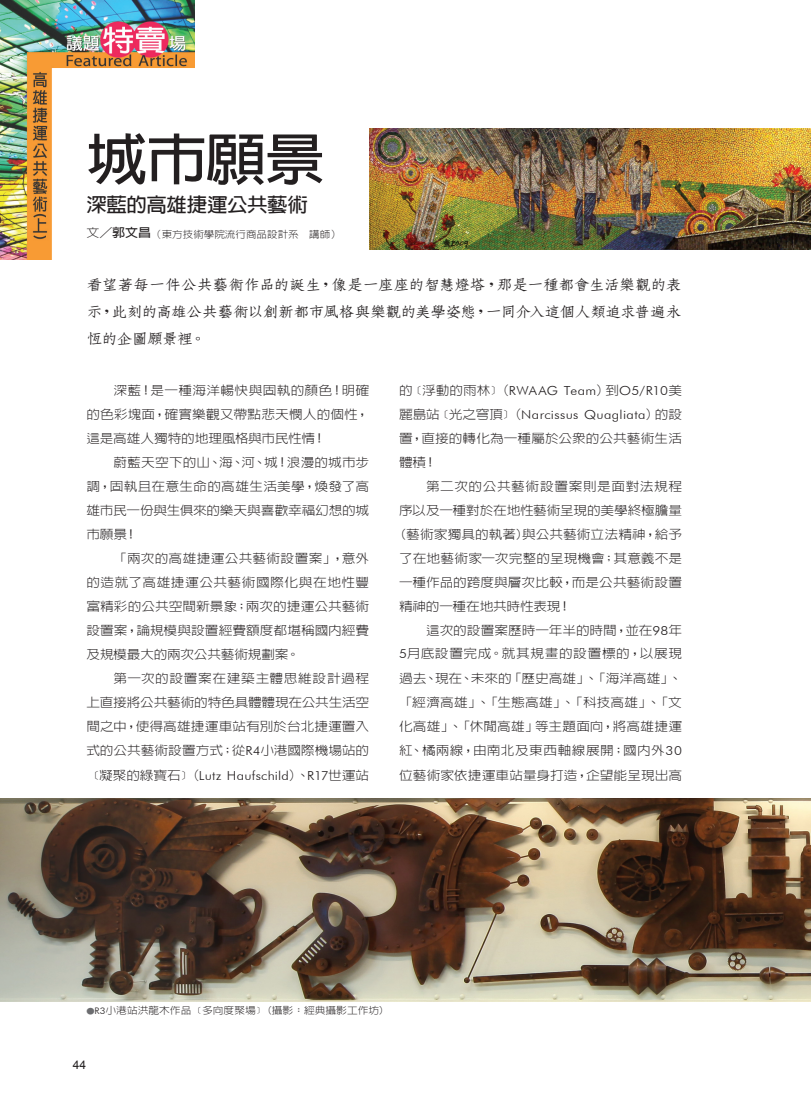
<style>
.page{position:relative;width:811px;height:1109px;background:#fff}
.page>*{position:absolute;margin:0;border:0;box-sizing:border-box;transform-origin:0 0}
.大標中文2{font:700 55.5px "Lin Gothic";color:#231f20;scale:1.1 1}
.中標英文{font:700 19.5px "Lin Gothic";letter-spacing:-.02em;color:#231f20;scale:1.05 1}
.內文前言{font:700 14.4px/27px "Nan Sung";letter-spacing:-.09em;color:#231f20;text-align:justify;scale:1.15 1}
.內文中文{font:300 12.45px/24px "Lin Gothic";color:#231f20;text-align:justify;scale:1.1 1}
.t1{font:12px "Arial";color:#231f20}
.圖說中圈{font:300 9.75px "Lin Gothic";color:#231f20;scale:1.1 1}
.人名{font:300 9.75px "Lin Gothic";color:#231f20;scale:1.08 1}
.s1{font-size:12px}
.s2{font-weight:700;font-size:12px}
.s3{font-family:"Futura BT"}
.s4{font-size:7.5px;color:#6c6d70}
.s5{font-family:"Futura BT";font-size:9px}
</style>
<div class="page">
<img style="left:0;top:798px;width:810px;height:203px">
<img style="left:369px;top:129px;width:441px;height:121px">
<img style="left:0;top:0;width:194px;height:259px">
<p class="大標中文2" style="left:86px;top:130px;width:219px">城市願景</p>
<p class="中標英文" style="left:86px;top:195px;width:213px">深藍的高雄捷運公共藝術</p>
<p class="人名" style="left:86px;top:229px;width:237px"><span class="s1">文／</span><span class="s2">郭文昌</span>（東方技術學院流行商品設計系　講師）</p>
<p class="內文前言" style="left:86px;top:271px;width:519px">看望著每一件公共藝術作品的誕生，像是一座座的智慧燈塔，那是一種都會生活樂觀的表示，此刻的高雄公共藝術以創新都市風格與樂觀的美學姿態，一同介入這個人類追求普遍永恆的企圖願景裡。</p>
<p class="內文中文" style="left:399px;top:378px;width:259px">的﹝浮動的雨林﹞（<span class="s3">RWAAG Team</span>）到<span class="s3">O5/R10</span>美麗島站﹝光之穹頂﹞（<span class="s3">Narcissus Quagliata</span>）的設置，直接的轉化為一種屬於公眾的公共藝術生活體積！</p>
<p class="內文中文" style="left:399px;top:474px;width:259px;text-indent:27px">第二次的公共藝術設置案則是面對法規程序以及一種對於在地性藝術呈現的美學終極膽量(藝術家獨具的執著)與公共藝術立法精神，給予了在地藝術家一次完整的呈現機會；其意義不是一種作品的跨度與層次比較，而是公共藝術設置精神的一種在地共時性表現！</p>
<p class="內文中文" style="left:399px;top:619px;width:259px;line-height:22.2px;text-align:right">這次的設置案歷時一年半的時間，並在<span class="s3">98</span>年<br><span class="s3">5</span>月底設置完成。就其規畫的設置標的，以展現</p>
<p class="內文中文" style="left:399px;top:666px;width:259px">過去、現在、未來的「歷史高雄」、「海洋高雄」、「經濟高雄」、「生態高雄」、「科技高雄」、「文化高雄」、「休閒高雄」等主題面向，將高雄捷運紅、橘兩線，由南北及東西軸線展開；國內外<span class="s3">30</span>位藝術家依捷運車站量身打造，企望能呈現出高</p>
<p class="內文中文" style="left:86px;top:378px;width:259px;text-indent:27px">深藍！是一種海洋暢快與固執的顏色！明確的色彩塊面，確實樂觀又帶點悲天憫人的個性，這是高雄人獨特的地理風格與市民性情！</p>
<p class="內文中文" style="left:86px;top:450px;width:259px;text-indent:27px">蔚藍天空下的山、海、河、城！浪漫的城市步調，固執且在意生命的高雄生活美學，煥發了高雄市民一份與生俱來的樂天與喜歡幸福幻想的城市願景！</p>
<p class="內文中文" style="left:86px;top:546px;width:259px;text-indent:27px">「兩次的高雄捷運公共藝術設置案」，意外的造就了高雄捷運公共藝術國際化與在地性豐富精彩的公共空間新景象；兩次的捷運公共藝術設置案，論規模與設置經費額度都堪稱國內經費及規模最大的兩次公共藝術規劃案。</p>
<p class="內文中文" style="left:86px;top:666px;width:259px;text-indent:27px">第一次的設置案在建築主體思維設計過程上直接將公共藝術的特色具體體現在公共生活空間之中，使得高雄捷運車站有別於台北捷運置入式的公共藝術設置方式；從<span class="s3">R4</span>小港國際機場站的﹝凝聚的綠寶石﹞（<span class="s3">Lutz Haufschild</span>）、<span class="s3">R17</span>世運站</p>
<p class="圖說中圈" style="left:86px;top:1005px;width:272px"><span class="s4">●</span><span class="s5">R3</span>小港站洪龍木作品﹝多向度聚場﹞(攝影：經典攝影工作坊)</p>
<p class="t1" style="left:73px;top:1056px;width:15px">44</p>
</div>
